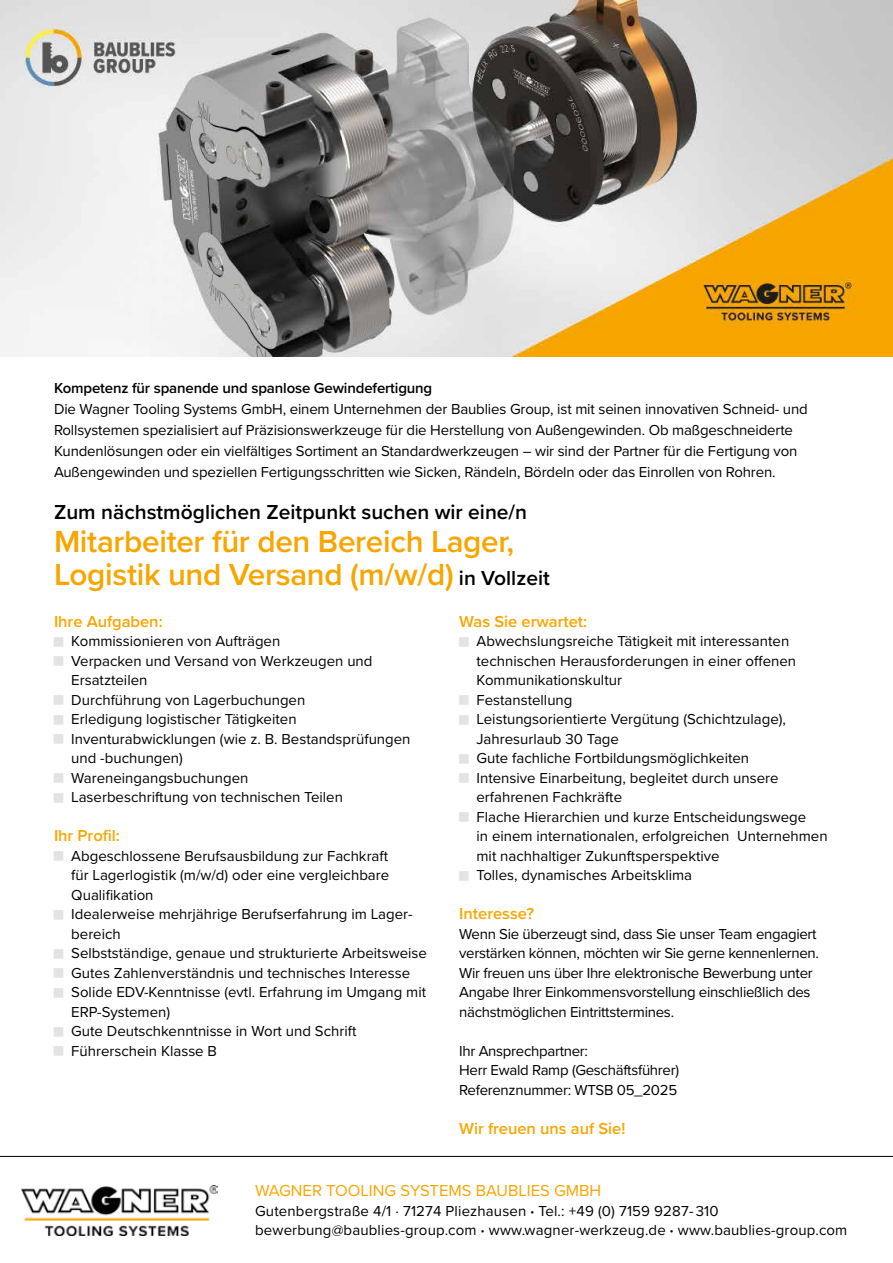
<style>
.page{position:relative;width:893px;height:1263px;background:#fff}
.page>*{position:absolute;margin:0;border:0;box-sizing:border-box;transform-origin:0 0}
.t1{font:600 31.5px/33px "Proxima Nova";letter-spacing:-.01em;color:#f7a600}
.t2{font:600 21px "Proxima Nova";color:#000}
.t3{font:600 16.5px "Proxima Nova";color:#f7a600}
.t4{font:16.5px "Proxima Nova";color:#f7a600}
.t5{font:15px/19.5px "Proxima Nova";color:#000}
.t6{font:15px/19.5px "Proxima Nova";letter-spacing:-.02em;color:#000}
.t7{font:600 15px "Proxima Nova";letter-spacing:-.01em;color:#000}
.s1{font-size:21px;color:#000}
.s2{color:#e3e3e3}
.s3{font-weight:700}
</style>
<div class="page">
<hr style="left:0;top:1156px;width:893px;height:1px;background:#000">
<img style="left:22px;top:1186px;width:196px;height:50px">
<img style="left:0;top:0;width:893px;height:356px">
<p class="t7" style="left:54px;top:377px;width:380px">Kompetenz für spanende und spanlose Gewindefertigung</p>
<p class="t5" style="left:54px;top:398px;width:755px;line-height:21px">Die Wagner Tooling Systems GmbH, einem Unternehmen der Baublies Group, ist mit seinen innovativen Schneid- und Rollsystemen spezialisiert auf Präzisionswerkzeuge für die Herstellung von Außengewinden. Ob maßgeschneiderte Kundenlösungen oder ein vielfältiges Sortiment an Standardwerkzeugen – wir sind der Partner für die Fertigung von Außengewinden und speziellen Fertigungsschritten wie Sicken, Rändeln, Bördeln oder das Einrollen von Rohren.</p>
<h2 class="t2" style="left:54px;top:496px;width:475px">Zum nächstmöglichen Zeitpunkt suchen wir eine/n</h2>
<h1 class="t1" style="left:54px;top:524px;width:497px">Mitarbeiter für den Bereich Lager,<br>Logistik und Versand (m/w/d) <span class="s1">in Vollzeit</span></h1>
<p class="t3" style="left:459px;top:609px;width:130px">Was Sie erwartet:</p>
<p class="t5" style="left:476px;top:631px;width:321px;text-indent:-19px"><span class="s2">■</span> Abwechslungsreiche Tätigkeit mit interessanten technischen Herausforderungen in einer offenen<br>Kommunikationskultur</p>
<p class="t5" style="left:458px;top:689px;width:116px"><span class="s2">■</span> Festanstellung</p>
<p class="t5" style="left:476px;top:709px;width:311px;text-indent:-19px"><span class="s2">■</span> Leistungsorientierte Vergütung (Schichtzulage),<br>Jahresurlaub 30 Tage</p>
<p class="t5" style="left:458px;top:748px;width:293px"><span class="s2">■</span> Gute fachliche Fortbildungsmöglichkeiten</p>
<p class="t5" style="left:476px;top:767px;width:304px;text-indent:-19px"><span class="s2">■</span> Intensive Einarbeitung, begleitet durch unsere erfahrenen Fachkräfte</p>
<p class="t5" style="left:476px;top:806px;width:353px;text-indent:-19px"><span class="s2">■</span> Flache Hierarchien und kurze Entscheidungswege<br>in einem internationalen, erfolgreichen Unternehmen mit nachhaltiger Zukunftsperspektive</p>
<p class="t5" style="left:458px;top:865px;width:236px"><span class="s2">■</span> Tolles, dynamisches Arbeitsklima</p>
<p class="t3" style="left:459px;top:901px;width:76px">Interesse?</p>
<p class="t6" style="left:459px;top:923px;width:361px">Wenn Sie überzeugt sind, dass Sie unser Team engagiert verstärken können, möchten wir Sie gerne kennenlernen.<br>Wir freuen uns über Ihre elektronische Bewerbung unter Angabe Ihrer Einkommensvorstellung einschließlich des nächstmöglichen Eintrittstermines.</p>
<p class="t6" style="left:459px;top:1040px;width:221px">Ihr Ansprechpartner:<br>Herr Ewald Ramp (Geschäftsführer)<br>Referenznummer: WTSB 05_2025</p>
<p class="t3" style="left:459px;top:1116px;width:168px">Wir freuen uns auf Sie!</p>
<p class="t3" style="left:54px;top:609px;width:110px">Ihre Aufgaben:</p>
<p class="t5" style="left:53px;top:631px;width:229px"><span class="s2">■</span> Kommissionieren von Aufträgen</p>
<p class="t5" style="left:71px;top:650px;width:303px;text-indent:-19px"><span class="s2">■</span> Verpacken und Versand von Werkzeugen und<br>Ersatzteilen</p>
<p class="t5" style="left:53px;top:689px;width:254px"><span class="s2">■</span> Durchführung von Lagerbuchungen</p>
<p class="t5" style="left:53px;top:709px;width:245px"><span class="s2">■</span> Erledigung logistischer Tätigkeiten</p>
<p class="t5" style="left:71px;top:728px;width:341px;text-indent:-19px"><span class="s2">■</span> Inventurabwicklungen (wie z. B. Bestandsprüfungen und -buchungen)</p>
<p class="t5" style="left:53px;top:767px;width:197px"><span class="s2">■</span> Wareneingangsbuchungen</p>
<p class="t5" style="left:53px;top:787px;width:292px"><span class="s2">■</span> Laserbeschriftung von technischen Teilen</p>
<p class="t3" style="left:54px;top:823px;width:67px">Ihr Profil:</p>
<p class="t5" style="left:71px;top:845px;width:319px;text-align:justify;text-indent:-19px"><span class="s2">■</span> Abgeschlossene Berufsausbildung zur Fachkraft für Lagerlogistik (m/w/d) oder eine vergleichbare Qualifikation</p>
<p class="t5" style="left:71px;top:904px;width:343px;text-indent:-19px"><span class="s2">■</span> Idealerweise mehrjährige Berufserfahrung im Lager&shy;bereich</p>
<p class="t5" style="left:53px;top:943px;width:376px"><span class="s2">■</span> Selbstständige, genaue und strukturierte Arbeitsweise</p>
<p class="t5" style="left:53px;top:962px;width:359px"><span class="s2">■</span> Gutes Zahlenverständnis und technisches Interesse</p>
<p class="t5" style="left:71px;top:982px;width:356px;text-indent:-19px"><span class="s2">■</span> Solide EDV-Kenntnisse (evtl. Erfahrung im Umgang mit<br>ERP-Systemen)</p>
<p class="t5" style="left:53px;top:1021px;width:305px"><span class="s2">■</span> Gute Deutschkenntnisse in Wort und Schrift</p>
<p class="t5" style="left:53px;top:1040px;width:166px"><span class="s2">■</span> Führerschein Klasse B</p>
<p class="t4" style="left:255px;top:1178px;width:348px">WAGNER TOOLING SYSTEMS BAUBLIES GMBH</p>
<p class="t5" style="left:255px;top:1200px;width:594px">Gutenbergstraße 4/1 ∙ 71274 Pliezhausen <span class="s3">∙</span> Tel.: +49 (0) 7159 9287- 310 bewerbung@baublies-group.com <span class="s3">∙</span> www.wagner-werkzeug.de <span class="s3">∙</span> www.baublies-group.com</p>
</div>
